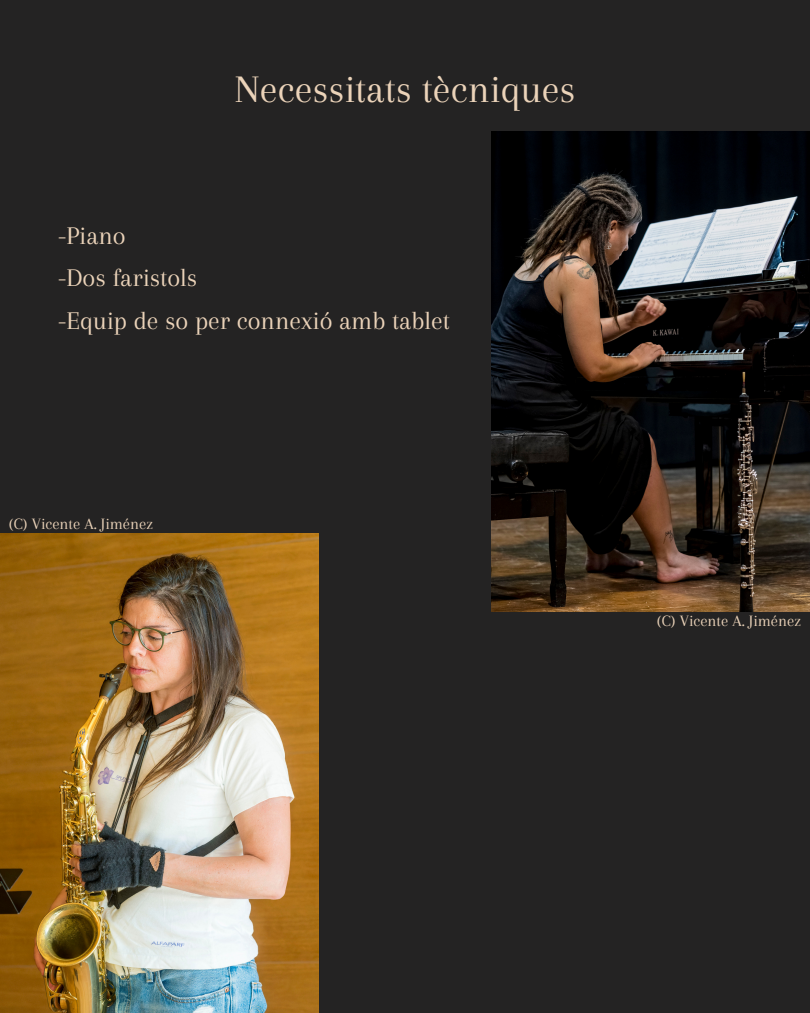
<style>
.page{position:relative;width:810px;height:1013px;background:#fff}
.page>*{position:absolute;margin:0;border:0;box-sizing:border-box;transform-origin:0 0}
.t1{font:40.4px "Arapey";color:#ebd3b9}
.t2{font:26.4px "Arapey";color:#ebd3b9}
.t3{font:16.4px "Arapey";color:#ebd3b9}
</style>
<div class="page">
<div style="left:0;top:0;width:810px;height:1012px;background:#242323"></div>
<img style="left:491px;top:132px;width:319px;height:479px">
<img style="left:0;top:533px;width:319px;height:479px">
<p class="t1" style="left:234px;top:67px;width:343px">Necessitats tècniques</p>
<p class="t2" style="left:58px;top:221px;width:69px">-Piano</p>
<p class="t2" style="left:58px;top:263px;width:141px">-Dos faristols</p>
<p class="t2" style="left:58px;top:305px;width:393px">-Equip de so per connexió amb tablet</p>
<p class="t3" style="left:9px;top:514px;width:146px">(C) Vicente A. Jiménez</p>
<p class="t3" style="left:657px;top:612px;width:146px">(C) Vicente A. Jiménez</p>
</div>
